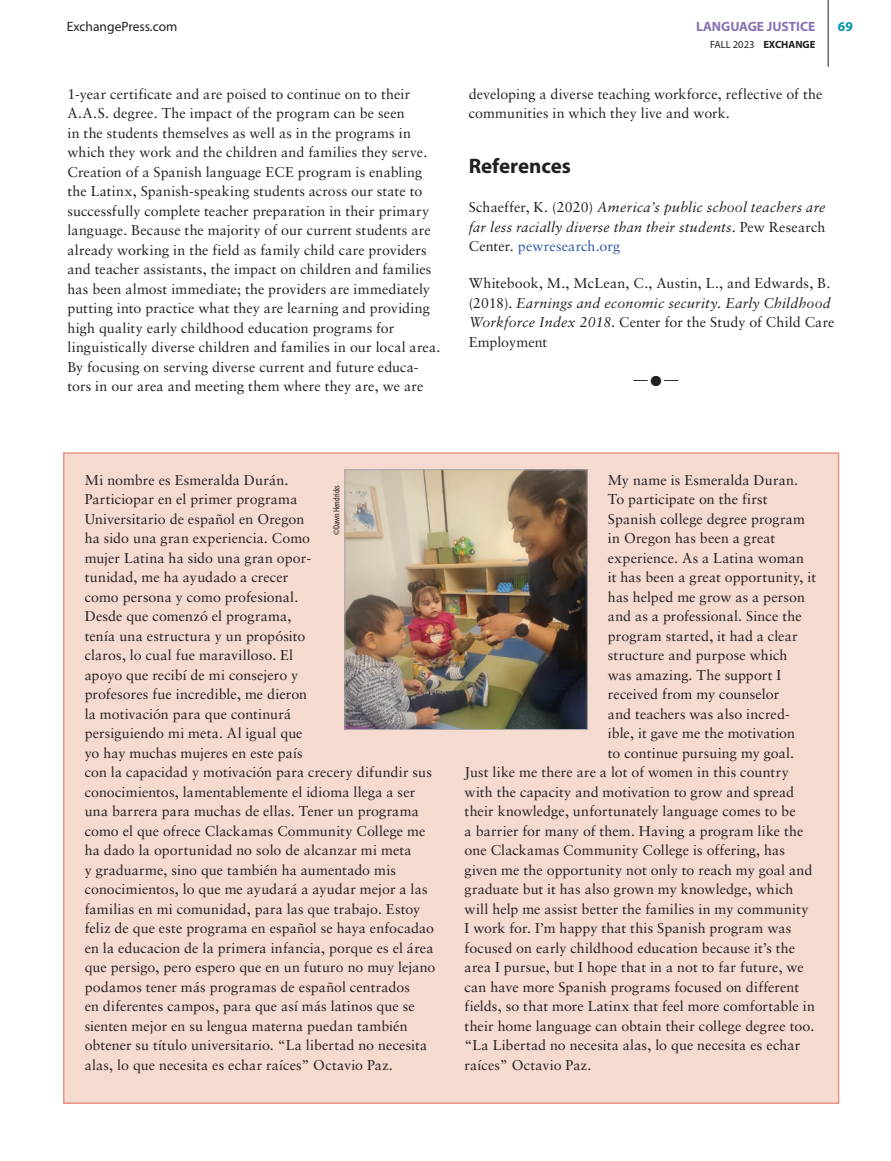
<style>
.page{position:relative;width:891px;height:1161px;background:#fff}
.page>*{position:absolute;margin:0;border:0;box-sizing:border-box;transform-origin:0 0}
.t1{font:700 21px "Myriad Pro";color:#231f20}
.t2{font:14.25px/19.5px "Sabon LT Pro";letter-spacing:.005em;color:#231f20}
.t3{font:italic 14.25px/19.5px "Sabon LT Pro";letter-spacing:.015em;color:#231f20;text-align:justify}
.t4{font:13.5px "Myriad Pro";color:#231f20}
.t5{font:700 13.5px "Myriad Pro";color:#8972b3}
.t6{font:700 13.5px "Myriad Pro";color:#0093b4}
.t7{font:10.5px "Myriad Pro";color:#231f20}
.t8{font:condensed 9px "Myriad Pro";color:#231f20}
.s1{font-weight:700}
.s2{font-style:normal}
.s3{font-style:normal;color:#2d56a5}
.s4{font-style:italic}
</style>
<div class="page">
<div style="left:64px;top:453px;width:775px;height:650px;background:#f5dacf"></div>
<img style="left:347px;top:471px;width:239px;height:257px">
<div style="left:345px;top:469px;width:243px;height:261px;border:1px solid #a8a9ad"></div>
<hr style="left:828px;top:0;width:1px;height:67px;background:#231f20">
<p class="t4" style="left:67px;top:18px;width:112px">ExchangePress.com</p>
<p class="t5" style="left:696px;top:18px;width:121px">LANGUAGE JUSTICE</p>
<p class="t6" style="left:838px;top:18px;width:16px">69</p>
<p class="t7" style="left:710px;top:38px;width:107px">FALL 2023 <span class="s1">EXCHANGE</span></p>
<p class="t2" style="left:68px;top:84px;width:374px">1-year certificate and are poised to continue on to their A.A.S. degree. The impact of the program can be seen<br>in the students themselves as well as in the programs in which they work and the children and families they serve.<br>Creation of a Spanish language ECE program is enabling the Latinx, Spanish-speaking students across our state to successfully complete teacher preparation in their primary language. Because the majority of our current students are already working in the field as family child care providers and teacher assistants, the impact on children and families has been almost immediate; the providers are immediately putting into practice what they are learning and providing high quality early childhood education programs for linguistically diverse children and families in our local area.<br>By focusing on serving diverse current and future educa&shy;tors in our area and meeting them where they are, we are</p>
<p class="t2" style="left:469px;top:84px;width:355px">developing a diverse teaching workforce, reflective of the communities in which they live and work.</p>
<h1 class="t1" style="left:469px;top:153px;width:104px">References</h1>
<p class="t3" style="left:469px;top:197px;width:358px"><span class="s2">Schaeffer, K. (2020)</span> America’s public school teachers are far less racially diverse than their students<span class="s2">. Pew Research Center.</span> <span class="s3">pewresearch.org</span></p>
<p class="t2" style="left:469px;top:273px;width:367px">Whitebook, M., McLean, C., Austin, L., and Edwards, B. (2018). <span class="s4">Earnings and economic security. Early Childhood Workforce Index 2018</span>. Center for the Study of Child Care Employment</p>
<p class="t2" style="left:634px;top:369px;width:46px">— —</p>
<p class="t2" style="left:85px;top:470px;width:352px">Mi nombre es Esmeralda Durán.<br>Particiopar en el primer programa<br>Universitario de español en Oregon<br>ha sido una gran experiencia. Como<br>mujer Latina ha sido una gran opor-<br>tunidad, me ha ayudado a crecer<br>como persona y como profesional.<br>Desde que comenzó el programa,<br>tenía una estructura y un propósito<br>claros, lo cual fue maravilloso. El<br>apoyo que recibí de mi consejero y<br>profesores fue incredible, me dieron<br>la motivación para que continurá<br>persiguiendo mi meta. Al igual que<br>yo hay muchas mujeres en este país<br>con la capacidad y motivación para crecery difundir sus conocimientos, lamentablemente el idioma llega a ser una barrera para muchas de ellas. Tener un programa como el que ofrece Clackamas Community College me ha dado la oportunidad no solo de alcanzar mi meta<br>y graduarme, sino que también ha aumentado mis conocimientos, lo que me ayudará a ayudar mejor a las familias en mi comunidad, para las que trabajo. Estoy feliz de que este programa en español se haya enfocadao en la educacion de la primera infancia, porque es el área que persigo, pero espero que en un futuro no muy lejano podamos tener más programas de español centrados<br>en diferentes campos, para que así más latinos que se sienten mejor en su lengua materna puedan también obtener su título universitario. “La libertad no necesita alas, lo que necesita es echar raíces” Octavio Paz.</p>
<p class="t2" style="left:608px;top:470px;width:192px">My name is Esmeralda Duran.</p>
<p class="t8" style="left:331px;top:535px;width:52px;rotate:-90deg">©Dawn Hendricks</p>
<p class="t2" style="left:608px;top:489px;width:161px">To participate on the first</p>
<p class="t2" style="left:608px;top:509px;width:199px">Spanish college degree program</p>
<p class="t2" style="left:608px;top:528px;width:169px">in Oregon has been a great</p>
<p class="t2" style="left:608px;top:548px;width:198px">experience. As a Latina woman</p>
<p class="t2" style="left:608px;top:567px;width:210px">it has been a great opportunity, it</p>
<p class="t2" style="left:608px;top:587px;width:199px">has helped me grow as a person</p>
<p class="t2" style="left:608px;top:606px;width:195px">and as a professional. Since the</p>
<p class="t2" style="left:608px;top:626px;width:191px">program started, it had a clear</p>
<p class="t2" style="left:608px;top:645px;width:181px">structure and purpose which</p>
<p class="t2" style="left:608px;top:665px;width:175px">was amazing. The support I</p>
<p class="t2" style="left:608px;top:684px;width:173px">received from my counselor</p>
<p class="t2" style="left:608px;top:704px;width:183px">and teachers was also incred-</p>
<p class="t2" style="left:608px;top:723px;width:189px">ible, it gave me the motivation</p>
<p class="t2" style="left:608px;top:743px;width:188px">to continue pursuing my goal.</p>
<p class="t2" style="left:465px;top:762px;width:326px">Just like me there are a lot of women in this country</p>
<p class="t2" style="left:465px;top:782px;width:331px">with the capacity and motivation to grow and spread</p>
<p class="t2" style="left:465px;top:801px;width:333px">their knowledge, unfortunately language comes to be</p>
<p class="t2" style="left:465px;top:821px;width:340px">a barrier for many of them. Having a program like the</p>
<p class="t2" style="left:465px;top:840px;width:322px">one Clackamas Community College is offering, has</p>
<p class="t2" style="left:465px;top:860px;width:349px">given me the opportunity not only to reach my goal and</p>
<p class="t2" style="left:465px;top:879px;width:330px">graduate but it has also grown my knowledge, which</p>
<p class="t2" style="left:465px;top:899px;width:345px">will help me assist better the families in my community</p>
<p class="t2" style="left:465px;top:918px;width:328px">I work for. I’m happy that this Spanish program was</p>
<p class="t2" style="left:465px;top:938px;width:332px">focused on early childhood education because it’s the</p>
<p class="t2" style="left:465px;top:957px;width:341px">area I pursue, but I hope that in a not to far future, we</p>
<p class="t2" style="left:465px;top:977px;width:336px">can have more Spanish programs focused on different</p>
<p class="t2" style="left:465px;top:996px;width:352px">fields, so that more Latinx that feel more comfortable in</p>
<p class="t2" style="left:465px;top:1016px;width:351px">their home language can obtain their college degree too.</p>
<p class="t2" style="left:465px;top:1035px;width:337px">“La Libertad no necesita alas, lo que necesita es echar</p>
<p class="t2" style="left:465px;top:1055px;width:128px">raíces” Octavio Paz.</p>
</div>
